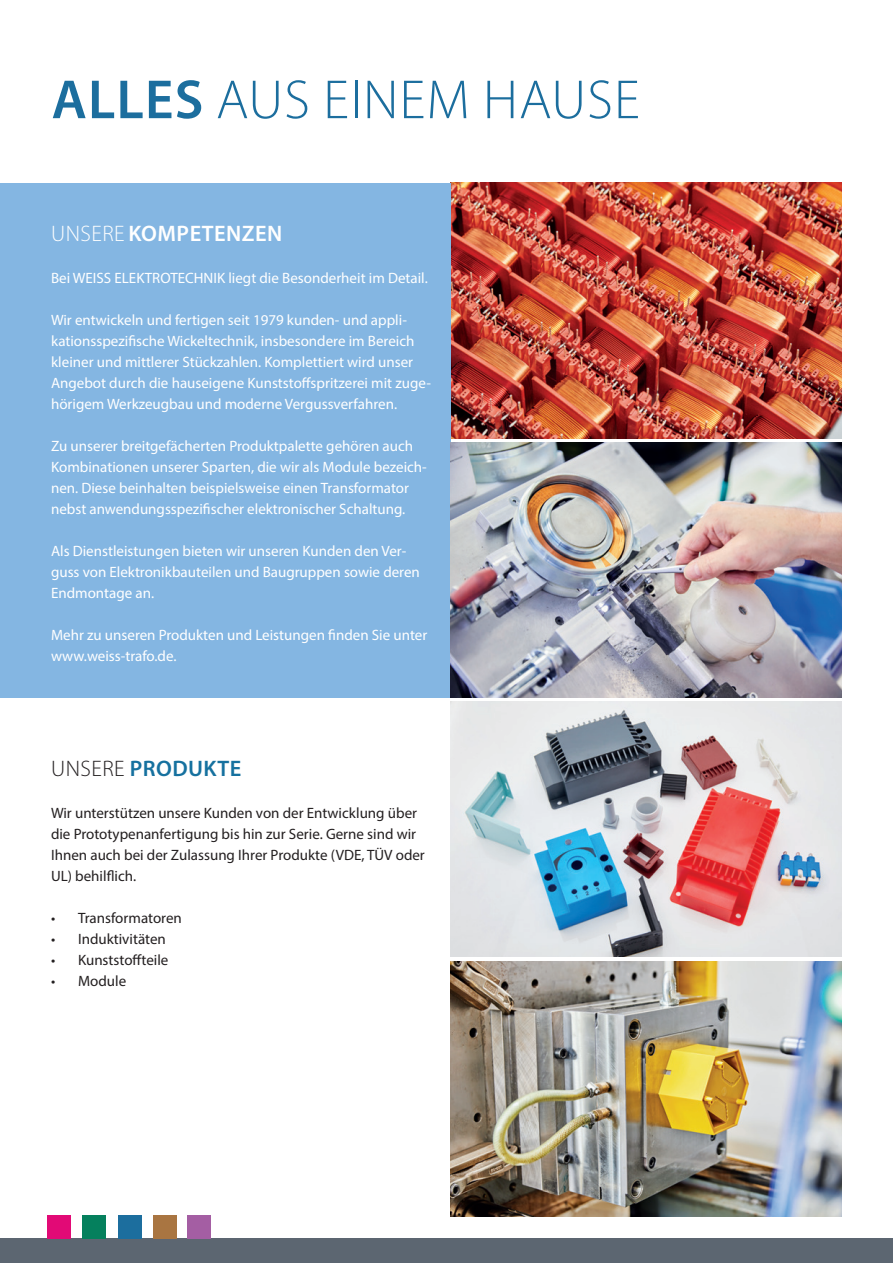
<style>
.page{position:relative;width:893px;height:1263px;background:#fff}
.page>*{position:absolute;margin:0;border:0;box-sizing:border-box;transform-origin:0 0}
.t1{font:300 55.5px "Myriad Pro";letter-spacing:.02em;color:#1c6e9e}
.t2{font:600 22.5px "Myriad Pro";letter-spacing:.02em;color:#fff}
.t3{font:600 22.5px "Myriad Pro";letter-spacing:.02em;color:#16719f}
.t4{font:15px/21px "Myriad Pro";color:#fff}
.t5{font:15px/21px "Myriad Pro";color:#231f20}
.s1{font-weight:600}
.s2{font-weight:300}
.s3{font-weight:300;color:#231f20}
</style>
<div class="page">
<img style="left:451px;top:183px;width:391px;height:255px">
<div style="left:0;top:183px;width:451px;height:514px;background:#84b6e2"></div>
<img style="left:451px;top:702px;width:391px;height:255px">
<img style="left:451px;top:442px;width:391px;height:255px">
<img style="left:451px;top:961px;width:391px;height:255px">
<div style="left:0;top:1238px;width:893px;height:25px;background:#5c6671"></div>
<div style="left:48px;top:1215px;width:23px;height:23px;background:#e20a76"></div>
<div style="left:83px;top:1215px;width:23px;height:23px;background:#05805d"></div>
<div style="left:118px;top:1215px;width:23px;height:23px;background:#1c6e9e"></div>
<div style="left:153px;top:1215px;width:23px;height:23px;background:#a97541"></div>
<div style="left:187px;top:1215px;width:23px;height:23px;background:#a45ea3"></div>
<p class="t1" style="left:52px;top:69px;width:590px"><span class="s1">ALLES</span> AUS EINEM HAUSE</p>
<p class="t2" style="left:51px;top:219px;width:233px"><span class="s2">UNSERE</span> KOMPETENZEN</p>
<p class="t4" style="left:51px;top:267px;width:378px">Bei WEISS ELEKTROTECHNIK liegt die Besonderheit im Detail.</p>
<p class="t4" style="left:51px;top:309px;width:382px">Wir entwickeln und fertigen seit 1979 kunden- und appli&shy;kationsspezifische Wickeltechnik, insbesondere im Bereich kleiner und mittlerer Stückzahlen. Komplettiert wird unser Angebot durch die hauseigene Kunststoffspritzerei mit zuge&shy;hörigem Werkzeugbau und moderne Vergussverfahren.</p>
<p class="t4" style="left:51px;top:435px;width:377px">Zu unserer breitgefächerten Produktpalette gehören auch Kombinationen unserer Sparten, die wir als Module bezeich&shy;nen. Diese beinhalten beispielsweise einen Transformator nebst anwendungsspezifischer elektronischer Schaltung.</p>
<p class="t4" style="left:51px;top:540px;width:370px">Als Dienstleistungen bieten wir unseren Kunden den Ver&shy;guss von Elektronikbauteilen und Baugruppen sowie deren<br>Endmontage an.</p>
<p class="t4" style="left:51px;top:624px;width:378px">Mehr zu unseren Produkten und Leistungen finden Sie unter www.weiss-trafo.de.</p>
<p class="t3" style="left:51px;top:754px;width:192px"><span class="s3">UNSERE</span> PRODUKTE</p>
<p class="t5" style="left:51px;top:802px;width:375px">Wir unterstützen unsere Kunden von der Entwicklung über die Prototypenanfertigung bis hin zur Serie. Gerne sind wir Ihnen auch bei der Zulassung Ihrer Produkte (VDE, TÜV oder UL) behilflich.</p>
<p class="t5" style="left:51px;top:907px;width:132px">• Transformatoren</p>
<p class="t5" style="left:51px;top:928px;width:116px">• Induktivitäten</p>
<p class="t5" style="left:51px;top:949px;width:119px">• Kunststoffteile</p>
<p class="t5" style="left:51px;top:970px;width:77px">• Module</p>
</div>
